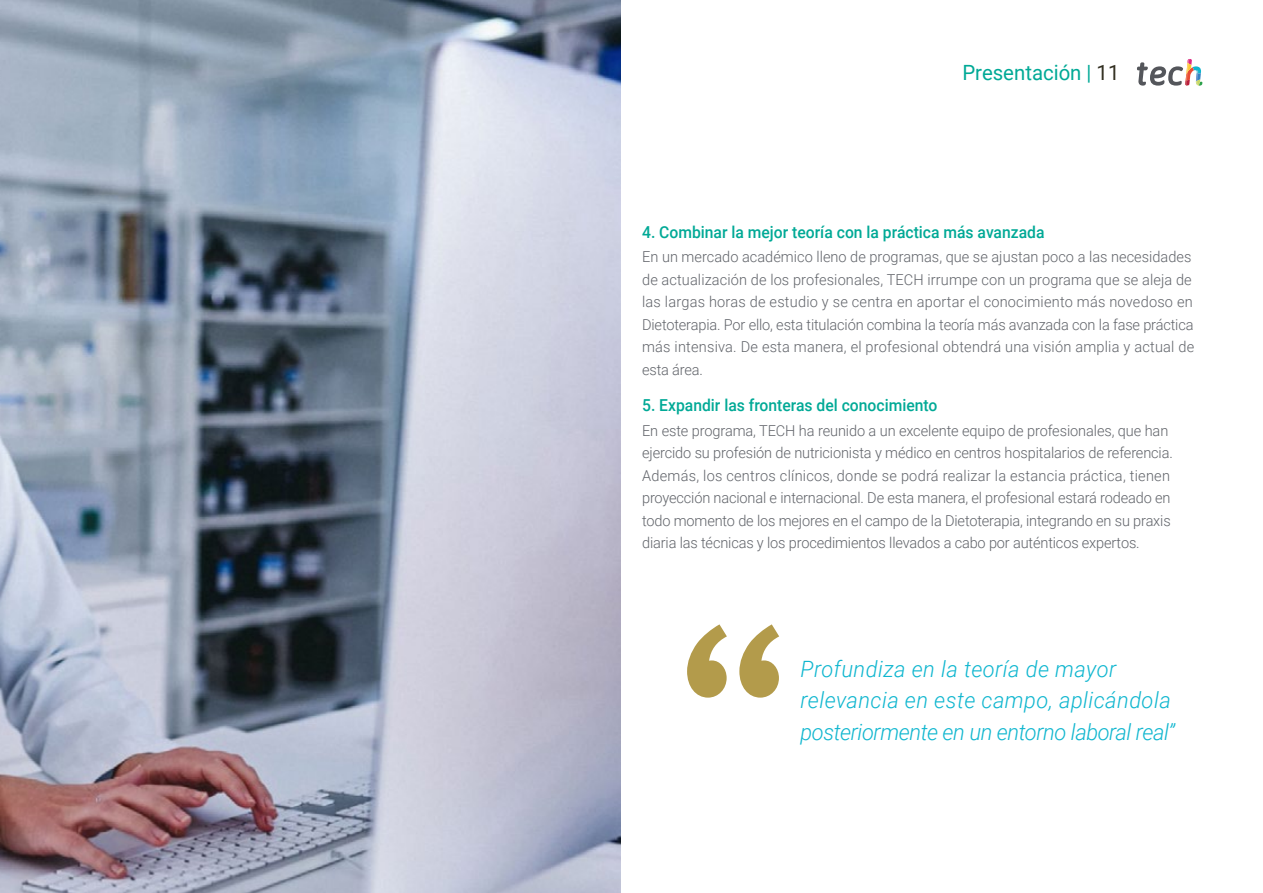
<style>
.page{position:relative;width:1263px;height:893px;background:#fff}
.page>*{position:absolute;margin:0;border:0;box-sizing:border-box;transform-origin:0 0}
.t1{font:italic 300 22.5px/31.5px "Roboto";letter-spacing:.02em;color:#0fb6cf}
.t2{font:21px "Roboto";color:#00a996}
.t3{font:500 16.5px "Roboto";color:#00a996;scale:.95 1}
.t4{font:300 15px/22.5px "Roboto";letter-spacing:-.005em;color:#61646a}
.s1{color:#312e20}
</style>
<div class="page">
<svg style="left:1137px;top:59px;width:65px;height:27px"></svg>
<svg style="left:687px;top:624px;width:92px;height:74px"></svg>
<img style="left:0;top:0;width:621px;height:893px">
<h2 class="t2" style="left:962px;top:57px;width:159px">Presentación | <span class="s1">11</span></h2>
<p class="t3" style="left:642px;top:220px;width:425px">4. Combinar la mejor teoría con la práctica más avanzada</p>
<p class="t4" style="left:642px;top:245px;width:554px">En un mercado académico lleno de programas, que se ajustan poco a las necesidades de actualización de los profesionales, TECH irrumpe con un programa que se aleja de las largas horas de estudio y se centra en aportar el conocimiento más novedoso en Dietoterapia. Por ello, esta titulación combina la teoría más avanzada con la fase práctica más intensiva. De esta manera, el profesional obtendrá una visión amplia y actual de esta área.</p>
<p class="t3" style="left:642px;top:394px;width:312px">5. Expandir las fronteras del conocimiento</p>
<p class="t4" style="left:642px;top:419px;width:532px">En este programa, TECH ha reunido a un excelente equipo de profesionales, que han ejercido su profesión de nutricionista y médico en centros hospitalarios de referencia.<br>Además, los centros clínicos, donde se podrá realizar la estancia práctica, tienen proyección nacional e internacional. De esta manera, el profesional estará rodeado en todo momento de los mejores en el campo de la Dietoterapia, integrando en su praxis diaria las técnicas y los procedimientos llevados a cabo por auténticos expertos.</p>
<h1 class="t1" style="left:800px;top:652px;width:376px">Profundiza en la teoría de mayor relevancia en este campo, aplicándola posteriormente en un entorno laboral real”</h1>
</div>
